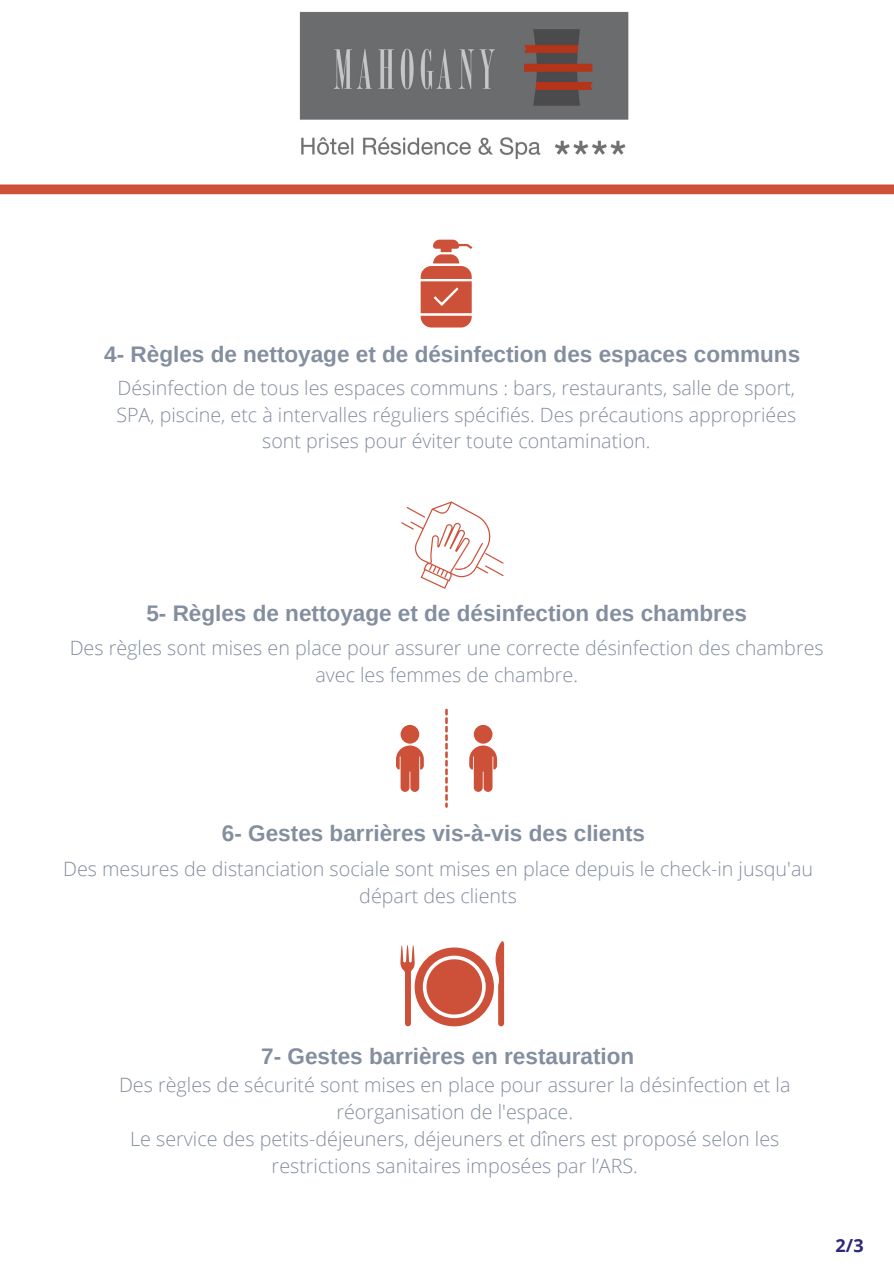
<style>
.page{position:relative;width:894px;height:1264px;background:#fff}
.page>*{position:absolute;margin:0;border:0;box-sizing:border-box;transform-origin:0 0}
.t1{font:700 22.5px "Arimo";color:#838e9f}
.t2{font:300 19.8px/27px "Open Sans";color:#838e9f;text-align:center}
.t3{font:300 19.65px/26.2px "Open Sans";color:#838e9f;text-align:center}
.t4{font:700 18px "Open Sans";color:#2c287c}
</style>
<div class="page">
<svg style="left:400px;top:941px;width:104px;height:85px"></svg>
<svg style="left:420px;top:240px;width:52px;height:87px"></svg>
<svg style="left:401px;top:501px;width:102px;height:88px"></svg>
<svg style="left:445px;top:708px;width:2px;height:99px"></svg>
<div style="left:400px;top:725px;width:19px;height:18px;background:#cd5139;border-radius:50%"></div>
<svg style="left:396px;top:745px;width:27px;height:47px"></svg>
<div style="left:473px;top:725px;width:19px;height:18px;background:#cd5139;border-radius:50%"></div>
<svg style="left:469px;top:745px;width:28px;height:47px"></svg>
<svg style="left:0;top:184px;width:893px;height:11px;background:#d2644f"></svg>
<img style="left:299px;top:11px;width:330px;height:149px">
<p class="t1" style="left:104px;top:342px;width:697px">4- Règles de nettoyage et de désinfection des espaces communs</p>
<p class="t3" style="left:116px;top:374px;width:681px">Désinfection de tous les espaces communs : bars, restaurants, salle de sport,<br>SPA, piscine, etc à intervalles réguliers spécifiés. Des précautions appropriées sont prises pour éviter toute contamination.</p>
<p class="t1" style="left:146px;top:600px;width:602px">5- Règles de nettoyage et de désinfection des chambres</p>
<p class="t2" style="left:70px;top:633px;width:755px">Des règles sont mises en place pour assurer une correcte désinfection des chambres avec les femmes de chambre.</p>
<p class="t1" style="left:222px;top:821px;width:424px">6- Gestes barrières vis-à-vis des clients</p>
<p class="t2" style="left:63px;top:855px;width:751px">Des mesures de distanciation sociale sont mises en place depuis le check-in jusqu'au départ des clients</p>
<p class="t1" style="left:261px;top:1044px;width:374px">7- Gestes barrières en restauration</p>
<p class="t2" style="left:119px;top:1071px;width:672px">Des règles de sécurité sont mises en place pour assurer la désinfection et la réorganisation de l'espace.<br>Le service des petits-déjeuners, déjeuners et dîners est proposé selon les restrictions sanitaires imposées par l’ARS.</p>
<p class="t4" style="left:835px;top:1232px;width:29px">2/3</p>
</div>
